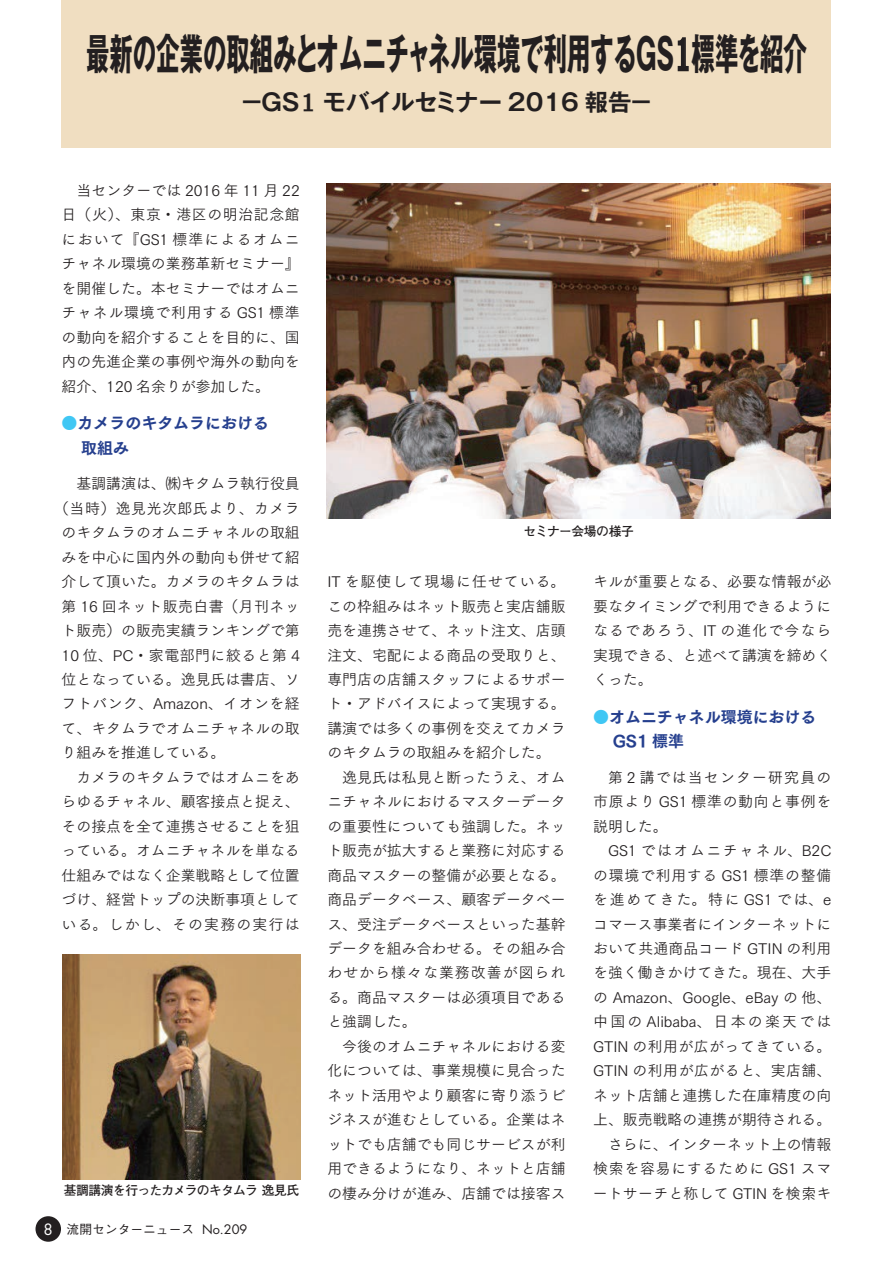
<style>
.page{position:relative;width:893px;height:1263px;background:#fff}
.page>*{position:absolute;margin:0;border:0;box-sizing:border-box;transform-origin:0 0}
.t1{font:700 42.45px "Gothic MB101 Pr 6";color:#231f20;scale:.55 1}
.t2{font:700 23.4px "Gothic MB101 Pr 6 De";color:#231f20}
.t3{font:15.9px/24.5px "Tsuku Go Pro E";color:#253f8e}
.t4{font:14.85px/24.5px "Tsuku Go Pro R";color:#231f20;text-align:justify}
.t5{font:14.85px "Tsuku Go Pro R";letter-spacing:.035em;color:#231f20}
.t6{font:14.85px "Tsuku Go Pro R";letter-spacing:.03em;color:#231f20}
.t7{font:14.85px "Tsuku Go Pro R";letter-spacing:.085em;color:#231f20}
.t8{font:700 12.75px "Futo Go B101 Pr 5";letter-spacing:-.05em;color:#231f20}
.t9{font:500 12.75px "Gothic BBB Pr 6";color:#231f20}
.s1{font-family:"C4 Gothic Deux E";font-weight:400}
.s2{color:#40c7f4}
.s3{font-family:"Futura";font-weight:400;font-size:15.15px;color:#fff}
.s4{font-family:"Futura";font-weight:400}
</style>
<div class="page">
<div style="left:62px;top:0;width:769px;height:148px;background:#f0dec1"></div>
<svg style="left:677px;top:37px;width:12px;height:35px"></svg>
<img style="left:327px;top:184px;width:504px;height:335px">
<img style="left:63px;top:955px;width:238px;height:224px">
<div style="left:36px;top:1216px;width:25px;height:26px;background:#231f20;border-radius:50%"></div>
<h1 class="t1" style="left:86px;top:18px;width:1312px">最新の企業の取組みとオムニチャネル環境で利用するGS<span class="s1">1</span>標準を紹介</h1>
<h2 class="t2" style="left:240px;top:83px;width:408px">－GS<span class="s1">1</span> モバイルセミナー 2016 報告－</h2>
<p class="t4" style="left:62px;top:177px;width:240px">　当センターでは 2016 年 11 月 22日（火）、東京・港区の明治記念館において『GS1 標準によるオムニチャネル環境の業務革新セミナー』を開催した。本セミナーではオムニチャネル環境で利用する GS1 標準の動向を紹介することを目的に、国内の先進企業の事例や海外の動向を紹介、120 名余りが参加した。</p>
<p class="t3" style="left:81px;top:409px;width:189px;text-indent:-20px"><span class="s2">●</span>カメラのキタムラにおける取組み</p>
<p class="t4" style="left:62px;top:470px;width:240px">　基調講演は、㈱キタムラ執行役員</p>
<p class="t5" style="left:54px;top:496px;width:247px">（当時）逸見光次郎氏より、カメラ</p>
<p class="t4" style="left:62px;top:519px;width:240px">のキタムラのオムニチャネルの取組</p>
<p class="t4" style="left:62px;top:543px;width:240px">みを中心に国内外の動向も併せて紹</p>
<p class="t4" style="left:62px;top:568px;width:240px">介して頂いた。カメラのキタムラは</p>
<p class="t6" style="left:62px;top:594px;width:240px">第 16 回ネット販売白書（月刊ネッ</p>
<p class="t4" style="left:62px;top:617px;width:240px">ト販売）の販売実績ランキングで第</p>
<p class="t5" style="left:62px;top:643px;width:240px">10 位、PC・家電部門に絞ると第 4</p>
<p class="t4" style="left:62px;top:666px;width:240px">位となっている。逸見氏は書店、ソ</p>
<p class="t5" style="left:62px;top:692px;width:240px">フトバンク、Amazon、イオンを経</p>
<p class="t4" style="left:62px;top:714px;width:240px">て、キタムラでオムニチャネルの取</p>
<p class="t4" style="left:62px;top:739px;width:165px">り組みを推進している。</p>
<p class="t4" style="left:62px;top:763px;width:240px">　カメラのキタムラではオムニをあ</p>
<p class="t4" style="left:62px;top:788px;width:240px">らゆるチャネル、顧客接点と捉え、</p>
<p class="t4" style="left:62px;top:812px;width:240px">その接点を全て連携させることを狙</p>
<p class="t4" style="left:62px;top:837px;width:240px">っている。オムニチャネルを単なる</p>
<p class="t4" style="left:62px;top:861px;width:240px">仕組みではなく企業戦略として位置</p>
<p class="t4" style="left:62px;top:886px;width:240px">づけ、経営トップの決断事項として</p>
<p class="t7" style="left:62px;top:912px;width:240px">いる。しかし、その実務の実行は</p>
<p class="t8" style="left:64px;top:1180px;width:237px">基調講演を行ったカメラのキタムラ 逸見氏</p>
<p class="t9" style="left:44px;top:1219px;width:205px"><span class="s3">8</span> 流開センターニュース <span class="s4">No.209</span></p>
<p class="t8" style="left:523px;top:521px;width:112px">セミナー会場の様子</p>
<p class="t4" style="left:327px;top:568px;width:240px;text-align:left">IT を駆使して現場に任せている。この枠組みはネット販売と実店舗販売を連携させて、ネット注文、店頭注文、宅配による商品の受取りと、専門店の店舗スタッフによるサポート・アドバイスによって実現する。講演では多くの事例を交えてカメラのキタムラの取組みを紹介した。　逸見氏は私見と断ったうえ、オムニチャネルにおけるマスターデータの重要性についても強調した。ネット販売が拡大すると業務に対応する商品マスターの整備が必要となる。商品データベース、顧客データベース、受注データベースといった基幹データを組み合わせる。その組み合わせから様々な業務改善が図られる。商品マスターは必須項目であると強調した。<br>　今後のオムニチャネルにおける変化については、事業規模に見合ったネット活用やより顧客に寄り添うビジネスが進むとしている。企業はネットでも店舗でも同じサービスが利用できるようになり、ネットと店舗の棲み分けが進み、店舗では接客ス</p>
<p class="t4" style="left:593px;top:568px;width:240px">キルが重要となる、必要な情報が必要なタイミングで利用できるようになるであろう、IT の進化で今なら実現できる、と述べて講演を締めくくった。</p>
<p class="t3" style="left:613px;top:703px;width:205px;text-indent:-20px"><span class="s2">●</span>オムニチャネル環境における<br>GS1 標準</p>
<p class="t4" style="left:593px;top:763px;width:240px;text-align:left">　第 2 講では当センター研究員の市原より GS1 標準の動向と事例を説明した。<br>　GS1 ではオムニチャネル、B2Cの環境で利用する GS1 標準の整備を進めてきた。特に GS1 では、eコマース事業者にインターネットにおいて共通商品コード GTIN の利用を強く働きかけてきた。現在、大手の Amazon、Google、eBay の他、中国の Alibaba、日本の楽天では<br>GTIN の利用が広がってきている。<br>GTIN の利用が広がると、実店舗、ネット店舗と連携した在庫精度の向上、販売戦略の連携が期待される。　さらに、インターネット上の情報検索を容易にするために GS1 スマートサーチと称して GTIN を検索キ</p>
</div>
